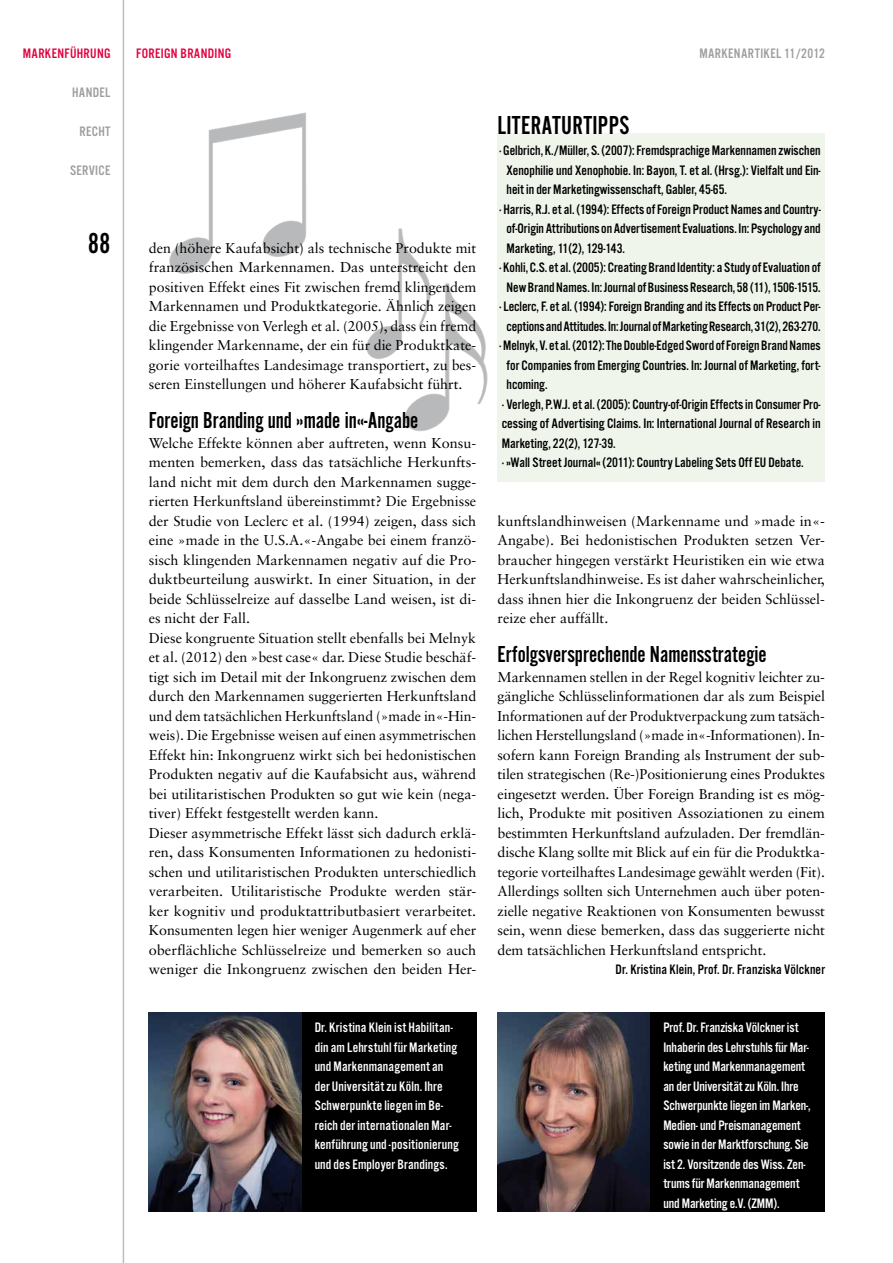
<style>
.page{position:relative;width:893px;height:1263px;background:#fff}
.page>*{position:absolute;margin:0;border:0;box-sizing:border-box;transform-origin:0 0}
.t1{font:30px "Alternate Got No 2 D";color:#000}
.t2{font:27px "Alternate Got No 2 D";letter-spacing:.01em;color:#000}
.t3{font:24px "Alternate Got No 2 D";color:#000}
.t4{font:14.25px/19.5px "Sabon";color:#000;text-align:justify}
.t5{font:14.25px "Alternate Got No 3 D";color:#000}
.t6{font:14.25px/19.5px "Alternate Got No 3 D";letter-spacing:.005em;color:#fff}
.t7{font:14.25px "Alternate Got No 3 D";letter-spacing:.025em;color:#9c9e9f}
.t8{font:14.25px "Alternate Got No 3 D";letter-spacing:.025em;color:#e20040}
</style>
<div class="page">
<hr style="left:123px;top:0;width:1px;height:1263px;background:#bbbdbe">
<img style="left:169px;top:112px;width:319px;height:320px">
<img style="left:497px;top:1013px;width:154px;height:199px">
<div style="left:302px;top:1013px;width:174px;height:199px;background:#000"></div>
<div style="left:651px;top:1013px;width:174px;height:199px;background:#000"></div>
<img style="left:149px;top:1013px;width:153px;height:199px">
<div style="left:497px;top:133px;width:328px;height:349px;background:#f0f5eb"></div>
<p class="t8" style="left:23px;top:46px;width:89px">MARKENFÜHRUNG</p>
<p class="t7" style="left:72px;top:85px;width:40px">HANDEL</p>
<p class="t7" style="left:79px;top:124px;width:33px">RECHT</p>
<p class="t7" style="left:70px;top:163px;width:42px">SERVICE</p>
<h1 class="t1" style="left:88px;top:227px;width:24px">88</h1>
<p class="t8" style="left:136px;top:46px;width:13px">Foreign</p>
<p class="t8" style="left:180px;top:46px;width:14px">Branding</p>
<p class="t7" style="left:699px;top:46px;width:16px">Markenartikel</p>
<p class="t7" style="left:784px;top:46px;width:42px">11/2012</p>
<p class="t4" style="left:149px;top:238px;width:329px">den (höhere Kaufabsicht) als technische Produkte mit französischen Markennamen. Das unterstreicht den positiven Effekt eines Fit zwischen fremd klingendem Markennamen und Produktkategorie. Ähnlich zeigen die Ergebnisse von Verlegh et al. (2005), dass ein fremd klingender Markenname, der ein für die Produktkate&shy;gorie vorteilhaftes Landesimage transportiert, zu bes&shy;seren Einstellungen und höherer Kaufabsicht führt.</p>
<h3 class="t3" style="left:149px;top:408px;width:271px">Foreign Branding und »made in«-Angabe</h3>
<p class="t4" style="left:149px;top:433px;width:329px;text-align:left">Welche Effekte können aber auftreten, wenn Konsu&shy;menten bemerken, dass das tatsächliche Herkunfts&shy;land nicht mit dem durch den Markennamen sugge&shy;rierten Herkunftsland übereinstimmt? Die Ergebnisse der Studie von Leclerc et al. (1994) zeigen, dass sich eine »made in the U.S.A.«-Angabe bei einem franzö&shy;sisch klingenden Markennamen negativ auf die Pro&shy;duktbeurteilung auswirkt. In einer Situation, in der beide Schlüsselreize auf dasselbe Land weisen, ist di&shy;es nicht der Fall.<br>Diese kongruente Situation stellt ebenfalls bei Melnyk et al. (2012) den »best case« dar. Diese Studie beschäf&shy;tigt sich im Detail mit der Inkongruenz zwischen dem durch den Markennamen suggerierten Herkunftsland und dem tatsächlichen Herkunftsland (»made in«-Hin&shy;weis). Die Ergebnisse weisen auf einen asymmetrischen Effekt hin: Inkongruenz wirkt sich bei hedonistischen Produkten negativ auf die Kaufabsicht aus, während bei utilitaristischen Produkten so gut wie kein (nega&shy;tiver) Effekt festgestellt werden kann.<br>Dieser asymmetrische Effekt lässt sich dadurch erklä&shy;ren, dass Konsumenten Informationen zu hedonisti&shy;schen und utilitaristischen Produkten unterschiedlich verarbeiten. Utilitaristische Produkte werden stär&shy;ker kognitiv und produktattributbasiert verarbeitet.<br>Konsumenten legen hier weniger Augenmerk auf eher oberflächliche Schlüsselreize und bemerken so auch weniger die Inkongruenz zwischen den beiden Her-</p>
<h2 class="t2" style="left:497px;top:111px;width:112px">Literaturtipps</h2>
<p class="t5" style="left:499px;top:143px;width:323px">· Gelbrich, K./Müller, S. (2007): Fremdsprachige Markennamen zwischen</p>
<p class="t5" style="left:506px;top:163px;width:316px">Xenophilie und Xenophobie. In: Bayon, T. et al. (Hrsg.): Vielfalt und Ein-</p>
<p class="t5" style="left:506px;top:182px;width:222px">heit in der Marketingwissenschaft, Gabler, 45-65.</p>
<p class="t5" style="left:499px;top:202px;width:323px">· Harris, R.J. et al. (1994): Effects of Foreign Product Names and Country-</p>
<p class="t5" style="left:506px;top:221px;width:316px">of-Origin Attributions on Advertisement Evaluations. In: Psychology and</p>
<p class="t5" style="left:506px;top:241px;width:120px">Marketing, 11(2), 129-143.</p>
<p class="t5" style="left:499px;top:260px;width:323px">· Kohli, C.S. et al. (2005): Creating Brand Identity: a Study of Evaluation of</p>
<p class="t5" style="left:506px;top:280px;width:316px">New Brand Names. In: Journal of Business Research, 58 (11), 1506-1515.</p>
<p class="t5" style="left:499px;top:299px;width:323px">· Leclerc, F. et al. (1994): Foreign Branding and its Effects on Product Per-</p>
<p class="t5" style="left:506px;top:319px;width:316px">ceptions and Attitudes. In: Journal of Marketing Research, 31(2), 263-270.</p>
<p class="t5" style="left:499px;top:338px;width:323px">· Melnyk, V. et al. (2012): The Double-Edged Sword of Foreign Brand Names</p>
<p class="t5" style="left:506px;top:358px;width:316px">for Companies from Emerging Countries. In: Journal of Marketing, fort-</p>
<p class="t5" style="left:506px;top:377px;width:43px">hcoming.</p>
<p class="t5" style="left:502px;top:397px;width:320px">· Verlegh, P.W.J. et al. (2005): Country-of-Origin Effects in Consumer Pro-</p>
<p class="t5" style="left:502px;top:416px;width:320px">cessing of Advertising Claims. In: International Journal of Research in</p>
<p class="t5" style="left:502px;top:436px;width:115px">Marketing, 22(2), 127-39.</p>
<p class="t5" style="left:502px;top:455px;width:303px">· »Wall Street Journal« (2011): Country Labeling Sets Off EU Debate.</p>
<p class="t4" style="left:497px;top:511px;width:329px">kunftslandhinweisen (Markenname und »made in«- Angabe). Bei hedonistischen Produkten setzen Ver&shy;braucher hingegen verstärkt Heuristiken ein wie etwa Herkunftslandhinweise. Es ist daher wahrscheinlicher, dass ihnen hier die Inkongruenz der beiden Schlüssel&shy;reize eher auffällt.</p>
<h3 class="t3" style="left:497px;top:642px;width:271px">Erfolgsversprechende Namensstrategie</h3>
<p class="t4" style="left:497px;top:667px;width:329px">Markennamen stellen in der Regel kognitiv leichter zu&shy;gängliche Schlüsselinformationen dar als zum Beispiel Informationen auf der Produktverpackung zum tatsäch&shy;lichen Herstellungsland (»made in«-Informationen). In&shy;sofern kann Foreign Branding als Instrument der sub&shy;tilen strategischen (Re-)Positionierung eines Produktes eingesetzt werden. Über Foreign Branding ist es mög&shy;lich, Produkte mit positiven Assoziationen zu einem bestimmten Herkunftsland aufzuladen. Der fremdlän&shy;dische Klang sollte mit Blick auf ein für die Produktka&shy;tegorie vorteilhaftes Landesimage gewählt werden (Fit).<br>Allerdings sollten sich Unternehmen auch über poten&shy;zielle negative Reaktionen von Konsumenten bewusst sein, wenn diese bemerken, dass das suggerierte nicht dem tatsächlichen Herkunftsland entspricht.</p>
<p class="t5" style="left:615px;top:962px;width:211px">Dr. Kristina Klein, Prof. Dr. Franziska Völckner</p>
<p class="t6" style="left:315px;top:1018px;width:146px">Dr. Kristina Klein ist Habilitan&shy;din am Lehrstuhl für Marketing und Markenmanagement an der Universität zu Köln. Ihre<br>Schwerpunkte liegen im Be&shy;reich der internationalen Mar&shy;kenführung und -positionierung und des Employer Brandings.</p>
<p class="t6" style="left:663px;top:1018px;width:149px">Prof. Dr. Franziska Völckner ist<br>Inhaberin des Lehrstuhls für Mar&shy;keting und Markenmanagement an der Universität zu Köln. Ihre<br>Schwerpunkte liegen im Marken-,<br>Medien- und Preismanagement sowie in der Marktforschung. Sie ist 2. Vorsitzende des Wiss. Zen&shy;trums für Markenmanagement und Marketing e.V. (ZMM).</p>
</div>
